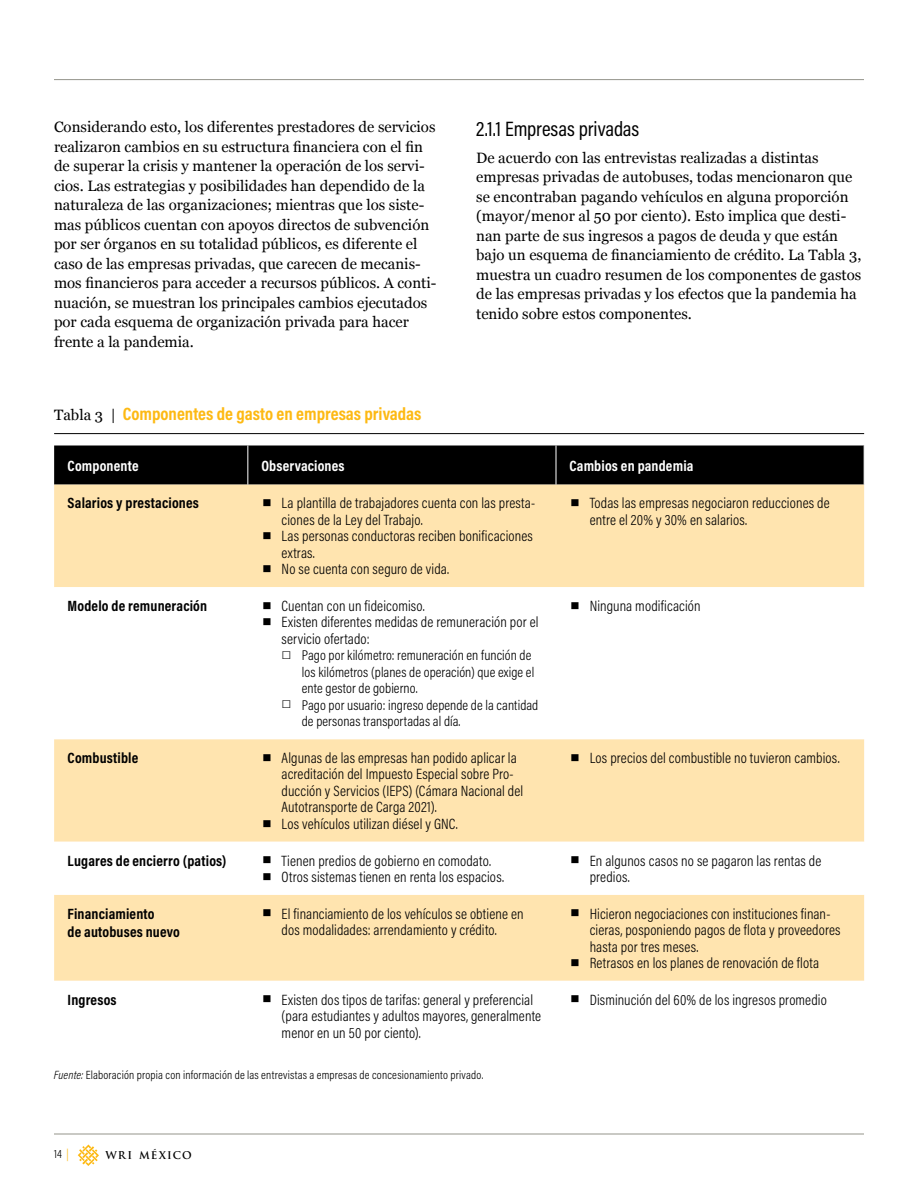
<style>
.page{position:relative;width:918px;height:1188px;background:#fff}
.page>*{position:absolute;margin:0;border:0;box-sizing:border-box;transform-origin:0 0}
.t1{font:21px "Acumin Pro Cond";letter-spacing:-.005em;color:#000}
.t2{font:700 18px "Acumin Pro Cond";color:#fdb913}
.t3{font:300 15px/16.5px "Acumin Pro Cond";letter-spacing:.01em;color:#000}
.t4{font:15px/19.5px "Georgia";color:#000}
.t5{font:700 15px/18px "Acumin Pro Cond";letter-spacing:.01em;color:#000}
.t6{font:700 15px "Acumin Pro Cond";letter-spacing:.01em;color:#fff}
.t7{font:300 14.25px/16.5px "Acumin Pro Cond";letter-spacing:.005em;color:#000}
.t8{font:300 12px "Acumin Pro Cond";letter-spacing:.015em;color:#000}
.t9{font:700 10.35px "Trajan Pro";letter-spacing:.1em;color:#000}
.s1{font-family:"Georgia";font-weight:400;font-size:15px;color:#000}
.s2{font-family:"Georgia";font-weight:400;font-size:31.5px}
.s3{font-family:"Georgia";font-weight:700;font-size:16.5px}
.s4{font-weight:700}
.s5{font-style:italic}
.s6{color:#fdb913}
.s7{font-size:10.5px}
</style>
<div class="page">
<hr style="left:54px;top:1134px;width:810px;height:1px;background:#94948b">
<hr style="left:54px;top:79px;width:810px;height:1px;background:#94948b">
<svg style="left:78px;top:1145px;width:21px;height:21px"></svg>
<hr style="left:54px;top:433px;width:810px;height:1px;background:#000">
<div style="left:54px;top:446px;width:810px;height:39px;background:#000"></div>
<div style="left:54px;top:485px;width:810px;height:102px;background:#ffe4af"></div>
<svg style="left:54px;top:739px;width:810px;height:242px;fill:#ffe4af"></svg>
<hr style="left:556px;top:446px;width:1px;height:39px;background:#fff">
<hr style="left:248px;top:446px;width:1px;height:39px;background:#fff">
<p class="t4" style="left:54px;top:117px;width:384px">Considerando esto, los diferentes prestadores de servicios realizaron cambios en su estructura financiera con el fin de superar la crisis y mantener la operación de los servi&shy;cios. Las estrategias y posibilidades han dependido de la naturaleza de las organizaciones; mientras que los siste&shy;mas públicos cuentan con apoyos directos de subvención por ser órganos en su totalidad públicos, es diferente el caso de las empresas privadas, que carecen de mecanis&shy;mos financieros para acceder a recursos públicos. A conti&shy;nuación, se muestran los principales cambios ejecutados por cada esquema de organización privada para hacer frente a la pandemia.</p>
<h1 class="t1" style="left:476px;top:116px;width:165px">2.1.1 Empresas privadas</h1>
<p class="t4" style="left:476px;top:147px;width:387px">De acuerdo con las entrevistas realizadas a distintas empresas privadas de autobuses, todas mencionaron que se encontraban pagando vehículos en alguna proporción (mayor/menor al 50 por ciento). Esto implica que desti&shy;nan parte de sus ingresos a pagos de deuda y que están bajo un esquema de financiamiento de crédito. La Tabla 3, muestra un cuadro resumen de los componentes de gastos de las empresas privadas y los efectos que la pandemia ha tenido sobre estos componentes.</p>
<p class="t2" style="left:54px;top:402px;width:369px"><span class="s1">Tabla 3 |</span> Componentes de gasto en empresas privadas</p>
<p class="t6" style="left:68px;top:456px;width:73px">Componente</p>
<p class="t6" style="left:261px;top:456px;width:85px">Observaciones</p>
<p class="t6" style="left:569px;top:456px;width:126px">Cambios en pandemia</p>
<p class="t5" style="left:68px;top:494px;width:133px">Salarios y prestaciones</p>
<p class="t3" style="left:282px;top:495px;width:255px;text-indent:-20px"><span class="s2">▪</span> La plantilla de trabajadores cuenta con las presta&shy;ciones de la Ley del Trabajo.</p>
<p class="t3" style="left:282px;top:528px;width:253px;text-indent:-20px"><span class="s2">▪</span> Las personas conductoras reciben bonificaciones extras.</p>
<p class="t3" style="left:261px;top:561px;width:189px"><span class="s2">▪</span> No se cuenta con seguro de vida.</p>
<p class="t3" style="left:590px;top:495px;width:241px;text-indent:-20px"><span class="s2">▪</span> Todas las empresas negociaron reducciones de entre el 20% y 30% en salarios.</p>
<p class="t5" style="left:68px;top:596px;width:141px">Modelo de remuneración</p>
<p class="t3" style="left:261px;top:597px;width:165px"><span class="s2">▪</span> Cuentan con un fideicomiso.</p>
<p class="t3" style="left:282px;top:614px;width:258px;text-indent:-20px"><span class="s2">▪</span> Existen diferentes medidas de remuneración por el servicio ofertado:</p>
<p class="t7" style="left:302px;top:647px;width:234px;text-indent:-20px"><span class="s3">□</span> Pago por kilómetro: remuneración en función de los kilómetros (planes de operación) que exige el ente gestor de gobierno.</p>
<p class="t7" style="left:302px;top:697px;width:238px;text-indent:-20px"><span class="s3">□</span> Pago por usuario: ingreso depende de la cantidad de personas transportadas al día.</p>
<p class="t5" style="left:68px;top:748px;width:72px">Combustible</p>
<p class="t3" style="left:282px;top:749px;width:243px;text-indent:-20px"><span class="s2">▪</span> Algunas de las empresas han podido aplicar la acreditación del Impuesto Especial sobre Pro&shy;ducción y Servicios (IEPS) (Cámara Nacional del Autotransporte de Carga 2021).</p>
<p class="t3" style="left:261px;top:815px;width:198px"><span class="s2">▪</span> Los vehículos utilizan diésel y GNC.</p>
<p class="t3" style="left:68px;top:852px;width:425px"><span class="s4">Lugares de encierro (patios)</span> <span class="s2">▪</span> Tienen predios de gobierno en comodato.</p>
<p class="t3" style="left:261px;top:868px;width:244px"><span class="s2">▪</span> Otros sistemas tienen en renta los espacios.</p>
<p class="t3" style="left:570px;top:597px;width:133px"><span class="s2">▪</span> Ninguna modificación</p>
<p class="t3" style="left:570px;top:749px;width:272px"><span class="s2">▪</span> Los precios del combustible no tuvieron cambios.</p>
<p class="t3" style="left:590px;top:852px;width:233px;text-indent:-20px"><span class="s2">▪</span> En algunos casos no se pagaron las rentas de predios.</p>
<p class="t5" style="left:68px;top:904px;width:114px">Financiamiento<br>de autobuses nuevo</p>
<p class="t3" style="left:261px;top:905px;width:264px;text-align:center"><span class="s2">▪</span> El financiamiento de los vehículos se obtiene en dos modalidades: arrendamiento y crédito.</p>
<p class="t3" style="left:590px;top:905px;width:252px;text-indent:-20px"><span class="s2">▪</span> Hicieron negociaciones con instituciones finan&shy;cieras, posponiendo pagos de flota y proveedores hasta por tres meses.</p>
<p class="t3" style="left:570px;top:954px;width:251px"><span class="s2">▪</span> Retrasos en los planes de renovación de flota</p>
<p class="t5" style="left:68px;top:990px;width:51px">Ingresos</p>
<p class="t3" style="left:282px;top:991px;width:261px;text-indent:-20px"><span class="s2">▪</span> Existen dos tipos de tarifas: general y preferencial (para estudiantes y adultos mayores, generalmente menor en un 50 por ciento).</p>
<p class="t3" style="left:570px;top:991px;width:259px"><span class="s2">▪</span> Disminución del 60% de los ingresos promedio</p>
<p class="t8" style="left:54px;top:1067px;width:431px"><span class="s5">Fuente:</span> Elaboración propia con información de las entrevistas a empresas de concesionamiento privado.</p>
<p class="t8" style="left:54px;top:1146px;width:16px">14 <span class="s6">|</span></p>
<p class="t9" style="left:105px;top:1149px;width:88px"><span class="s7">WRI</span> MÉXICO</p>
</div>
